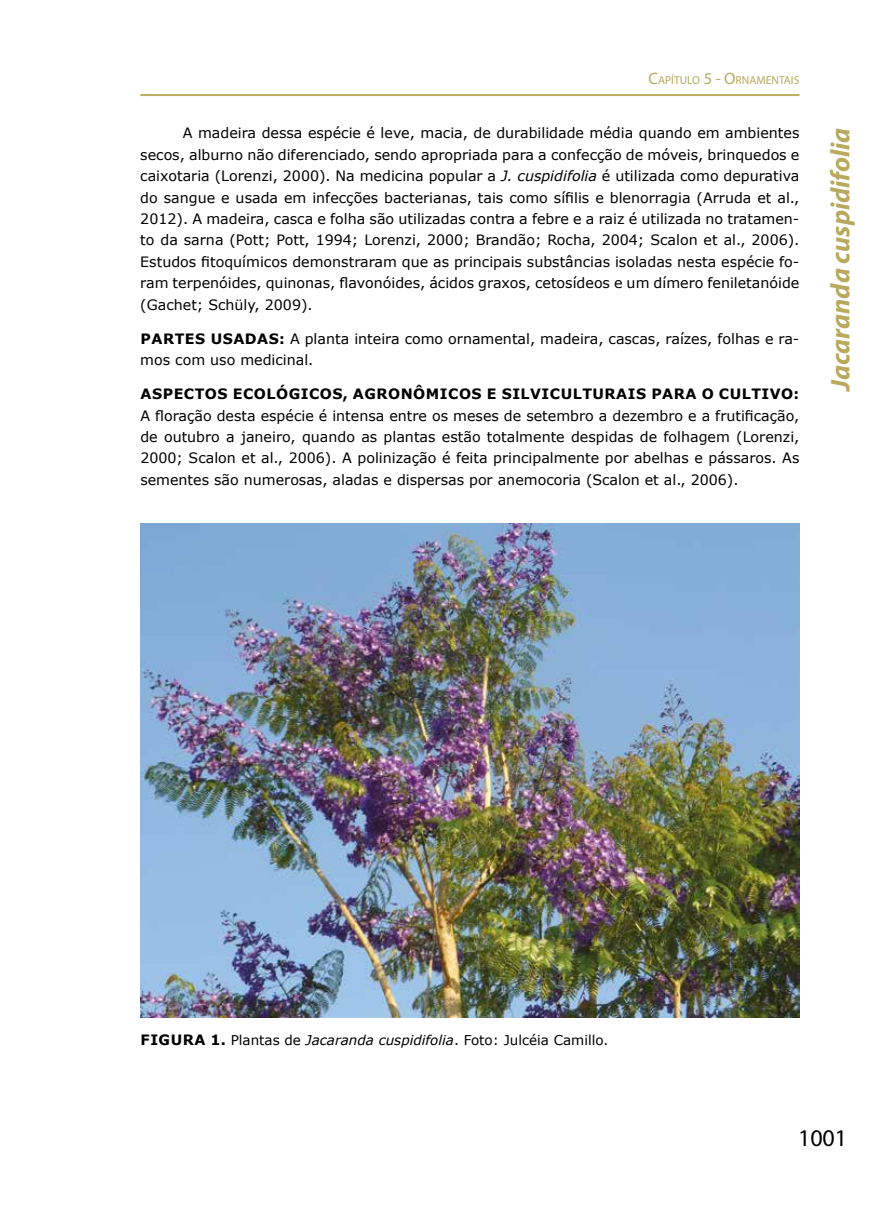
<style>
.page{position:relative;width:893px;height:1212px;background:#fff}
.page>*{position:absolute;margin:0;border:0;box-sizing:border-box;transform-origin:0 0}
.t1{font:italic 700 27px "Myriad Pro";color:#b8a95d}
.t2{font:24px "Myriad Pro";color:#000}
.t3{font:14.25px/21.3px "Verdana";color:#000;text-align:justify}
.t4{font:700 14.25px "Verdana";letter-spacing:.035em;color:#000}
.t5{font:13.5px "Verdana";color:#000}
.t6{font:11.55px "Myriad Pro";color:#b8a95d}
.s1{font-size:16.5px}
.s2{font-style:italic}
.s3{font-weight:700}
.s4{font-weight:700;font-size:14.25px}
</style>
<div class="page">
<hr style="left:140px;top:94px;width:659px;height:1px;background:#b8a95d">
<hr style="left:140px;top:95px;width:659px;height:1px;background:#b8a95d">
<img style="left:140px;top:523px;width:659px;height:494px">
<hr style="left:0;top:100px;width:1px;height:179px;background:#000">
<p class="t6" style="left:648px;top:73px;width:152px"><span class="s1">C</span>APÍTULO <span class="s1">5 - O</span>RNAMENTAIS</p>
<p class="t3" style="left:140px;top:122px;width:661px;text-indent:43px">A madeira dessa espécie é leve, macia, de durabilidade média quando em ambientes secos, alburno não diferenciado, sendo apropriada para a confecção de móveis, brinquedos e caixotaria (Lorenzi, 2000). Na medicina popular a <span class="s2">J. cuspidifolia</span> é utilizada como depurativa do sangue e usada em infecções bacterianas, tais como sífilis e blenorragia (Arruda et al., 2012). A madeira, casca e folha são utilizadas contra a febre e a raiz é utilizada no tratamen&shy;to da sarna (Pott; Pott, 1994; Lorenzi, 2000; Brandão; Rocha, 2004; Scalon et al., 2006).<br>Estudos fitoquímicos demonstraram que as principais substâncias isoladas nesta espécie fo&shy;ram terpenóides, quinonas, flavonóides, ácidos graxos, cetosídeos e um dímero feniletanóide (Gachet; Schüly, 2009).</p>
<p class="t3" style="left:140px;top:328px;width:661px"><span class="s3">PARTES USADAS:</span> A planta inteira como ornamental, madeira, cascas, raízes, folhas e ra&shy;mos com uso medicinal.</p>
<p class="t4" style="left:141px;top:384px;width:660px">ASPECTOS ECOLÓGICOS, AGRONÔMICOS E SILVICULTURAIS PARA O CULTIVO:</p>
<p class="t3" style="left:140px;top:404px;width:661px">A floração desta espécie é intensa entre os meses de setembro a dezembro e a frutificação, de outubro a janeiro, quando as plantas estão totalmente despidas de folhagem (Lorenzi, 2000; Scalon et al., 2006). A polinização é feita principalmente por abelhas e pássaros. As sementes são numerosas, aladas e dispersas por anemocoria (Scalon et al., 2006).</p>
<h1 class="t1" style="left:823px;top:391px;width:265px;rotate:-90deg">Jacaranda cuspidifolia</h1>
<p class="t5" style="left:141px;top:1031px;width:469px"><span class="s4">FIGURA 1.</span> Plantas de <span class="s2">Jacaranda cuspidifolia</span>. Foto: Julcéia Camillo.</p>
<h2 class="t2" style="left:798px;top:1123px;width:51px">1001</h2>
</div>
